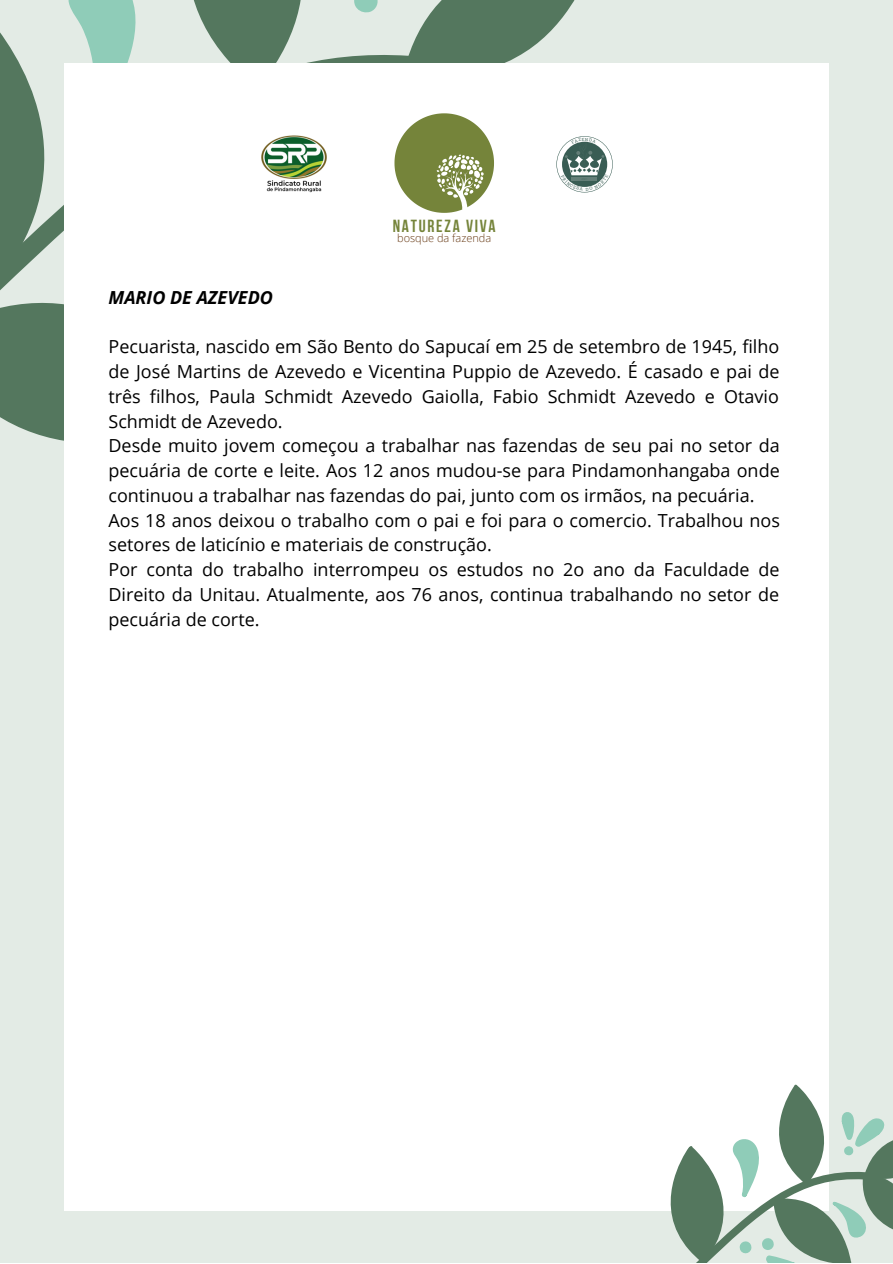
<style>
.page{position:relative;width:893px;height:1264px;background:#fff}
.page>*{position:absolute;margin:0;border:0;box-sizing:border-box;transform-origin:0 0}
.t1{font:18px/24.8px "Open Sans";color:#000}
.t2{font:italic 700 18px "Open Sans";color:#000}
.t3{font:700 17.55px "Bebas Neue";letter-spacing:.1em;color:#75843a}
.t4{font:300 10.95px "Open Sans";color:#673a15}
</style>
<div class="page">
<div style="left:0;top:0;width:892px;height:1262px;background:#e3ebe5"></div>
<svg style="left:0;top:356px;width:64px;height:85px;background:#64846d"></svg>
<div style="left:64px;top:63px;width:764px;height:1147px;background:#fff"></div>
<svg style="left:637px;top:1083px;width:255px;height:179px"></svg>
<svg style="left:0;top:0;width:613px;height:356px"></svg>
<p class="t3" style="left:393px;top:219px;width:104px">NATUREZA VIVA</p>
<p class="t4" style="left:397px;top:230px;width:96px">bosque da fazenda</p>
<p class="t2" style="left:108px;top:285px;width:166px">MARIO DE AZEVEDO</p>
<p class="t1" style="left:108px;top:334px;width:672px">Pecuarista, nascido em São Bento do Sapucaí em 25 de setembro de 1945, filho de José Martins de Azevedo e Vicentina Puppio de Azevedo. É casado e pai de três filhos, Paula Schmidt Azevedo Gaiolla, Fabio Schmidt Azevedo e Otavio Schmidt de Azevedo.<br>Desde muito jovem começou a trabalhar nas fazendas de seu pai no setor da pecuária de corte e leite. Aos 12 anos mudou-se para Pindamonhangaba onde continuou a trabalhar nas fazendas do pai, junto com os irmãos, na pecuária.<br>Aos 18 anos deixou o trabalho com o pai e foi para o comercio. Trabalhou nos setores de laticínio e materiais de construção.<br>Por conta do trabalho interrompeu os estudos no 2o ano da Faculdade de Direito da Unitau. Atualmente, aos 76 anos, continua trabalhando no setor de pecuária de corte.</p>
</div>
